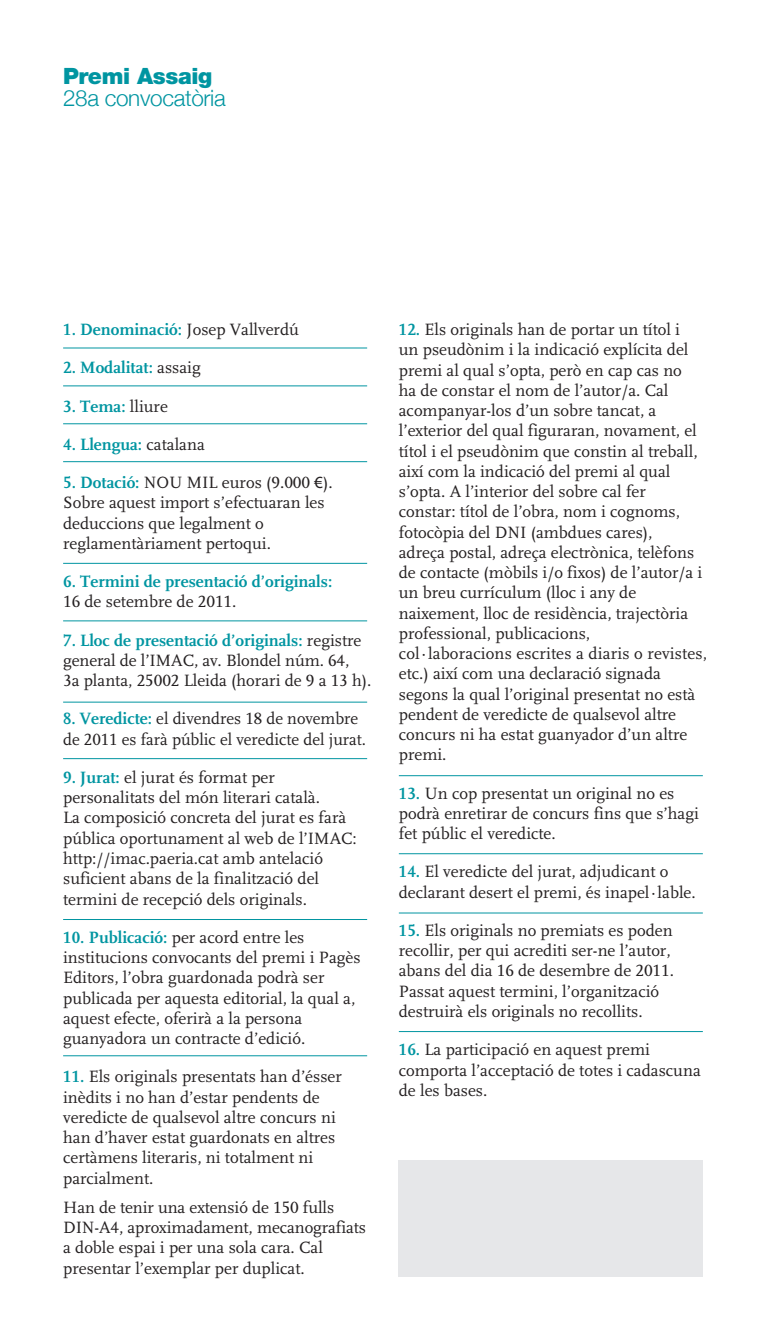
<style>
.page{position:relative;width:766px;height:1340px;background:#fff}
.page>*{position:absolute;margin:0;border:0;box-sizing:border-box;transform-origin:0 0}
.t1{font:300 22.5px "Helvetica Neue";letter-spacing:-.015em;color:#0095a1}
.t2{font:900 22.5px "Helvetica Neue";letter-spacing:-.015em;color:#0095a1}
.t3{font:17.1px/20.2px "FF Scala";color:#231f20}
.t4{font:700 17.1px/20.2px "FF Scala";color:#0095a1}
.s1{font-family:"Scala Caps";font-weight:700;color:#0095a1}
.s2{font-weight:700;color:#0095a1}
.s3{font-family:"Scala Caps"}
.s4{font-weight:400;color:#231f20}
.s5{font-family:"Myriad Pro"}
.s6{font-family:"Scala Caps";font-weight:400;color:#231f20}
</style>
<div class="page">
<hr style="left:63px;top:347px;width:304px;height:1px;background:#0095a1">
<hr style="left:63px;top:385px;width:304px;height:1px;background:#0095a1">
<hr style="left:63px;top:423px;width:304px;height:1px;background:#0095a1">
<hr style="left:63px;top:461px;width:304px;height:1px;background:#0095a1">
<hr style="left:63px;top:563px;width:304px;height:1px;background:#0095a1">
<hr style="left:63px;top:620px;width:304px;height:1px;background:#0095a1">
<hr style="left:63px;top:701px;width:304px;height:1px;background:#0095a1">
<hr style="left:63px;top:758px;width:304px;height:1px;background:#0095a1">
<hr style="left:63px;top:919px;width:304px;height:1px;background:#0095a1">
<hr style="left:63px;top:1055px;width:304px;height:1px;background:#0095a1">
<hr style="left:399px;top:775px;width:303px;height:1px;background:#0095a1">
<hr style="left:399px;top:853px;width:303px;height:1px;background:#0095a1">
<hr style="left:399px;top:912px;width:303px;height:1px;background:#0095a1">
<hr style="left:399px;top:1031px;width:303px;height:1px;background:#0095a1">
<div style="left:399px;top:1160px;width:303px;height:116px;background:#e6e7e9"></div>
<h1 class="t2" style="left:63px;top:62px;width:151px">Premi Assaig</h1>
<h1 class="t1" style="left:63px;top:84px;width:164px">28a convocatòria</h1>
<p class="t3" style="left:63px;top:319px;width:237px"><span class="s1">1</span><span class="s2">. Denominació:</span> Josep Vallverdú</p>
<p class="t4" style="left:63px;top:358px;width:139px"><span class="s3">2</span>. Modalitat: <span class="s4">assaig</span></p>
<p class="t4" style="left:63px;top:396px;width:106px"><span class="s3">3</span>. Tema: <span class="s4">lliure</span></p>
<p class="t4" style="left:63px;top:434px;width:143px"><span class="s3">4</span>. Llengua: <span class="s4">catalana</span></p>
<p class="t3" style="left:63px;top:473px;width:271px"><span class="s1">5</span><span class="s2">. Dotació:</span> NOU MIL euros (<span class="s3">9.000</span> <span class="s5">€</span>).<br>Sobre aquest import s’efectuaran les deduccions que legalment o reglamentàriament pertoqui.</p>
<p class="t4" style="left:63px;top:571px;width:271px"><span class="s3">6</span>. Termini de presentació d’originals:<br><span class="s6">16</span> <span class="s4">de setembre de</span> <span class="s6">2011</span><span class="s4">.</span></p>
<p class="t3" style="left:63px;top:630px;width:310px"><span class="s1">7</span><span class="s2">. Lloc de presentació d’originals:</span> registre general de l’IMAC, av. Blondel núm. <span class="s3">64</span>,<br><span class="s3">3</span>a planta, <span class="s3">25002</span> Lleida (horari de <span class="s3">9</span> a <span class="s3">13</span> h).</p>
<p class="t3" style="left:63px;top:709px;width:304px"><span class="s1">8</span><span class="s2">. Veredicte:</span> el divendres <span class="s3">18</span> de novembre de <span class="s3">2011</span> es farà públic el veredicte del jurat.</p>
<p class="t3" style="left:63px;top:767px;width:295px"><span class="s1">9</span><span class="s2">. Jurat:</span> el jurat és format per personalitats del món literari català.<br>La composició concreta del jurat es farà pública oportunament al web de l’IMAC: http://imac.paeria.cat amb antelació suficient abans de la finalització del termini de recepció dels originals.</p>
<p class="t3" style="left:63px;top:927px;width:299px"><span class="s1">10</span><span class="s2">. Publicació:</span> per acord entre les institucions convocants del premi i Pagès Editors, l’obra guardonada podrà ser publicada per aquesta editorial, la qual a, aquest efecte, oferirà a la persona guanyadora un contracte d’edició.</p>
<p class="t3" style="left:63px;top:1066px;width:280px"><span class="s1">11</span><span class="s2">.</span> Els originals presentats han d’ésser inèdits i no han d’estar pendents de veredicte de qualsevol altre concurs ni han d’haver estat guardonats en altres certàmens literaris, ni totalment ni parcialment.</p>
<p class="t3" style="left:63px;top:1197px;width:304px">Han de tenir una extensió de <span class="s3">150</span> fulls DIN-A<span class="s3">4</span>, aproximadament, mecanografiats a doble espai i per una sola cara. Cal presentar l’exemplar per duplicat.</p>
<p class="t3" style="left:399px;top:319px;width:309px"><span class="s1">12</span><span class="s2">.</span> Els originals han de portar un títol i<br>un pseudònim i la indicació explícita del premi al qual s’opta, però en cap cas no<br>ha de constar el nom de l’autor/a. Cal acompanyar-los d’un sobre tancat, a l’exterior del qual figuraran, novament, el títol i el pseudònim que constin al treball, així com la indicació del premi al qual s’opta. A l’interior del sobre cal fer constar: títol de l’obra, nom i cognoms, fotocòpia del DNI (ambdues cares),<br>adreça postal, adreça electrònica, telèfons de contacte (mòbils i/o fixos) de l’autor/a i un breu currículum (lloc i any de naixement, lloc de residència, trajectòria professional, publicacions, col·laboracions escrites a diaris o revistes, etc.) així com una declaració signada segons la qual l’original presentat no està pendent de veredicte de qualsevol altre concurs ni ha estat guanyador d’un altre premi.</p>
<p class="t3" style="left:399px;top:783px;width:301px"><span class="s1">13</span><span class="s2">.</span> Un cop presentat un original no es podrà enretirar de concurs fins que s’hagi fet públic el veredicte.</p>
<p class="t3" style="left:399px;top:862px;width:298px"><span class="s1">14</span><span class="s2">.</span> El veredicte del jurat, adjudicant o declarant desert el premi, és inapel·lable.</p>
<p class="t3" style="left:399px;top:920px;width:276px"><span class="s1">15</span><span class="s2">.</span> Els originals no premiats es poden recollir, per qui acrediti ser-ne l’autor, abans del dia <span class="s3">16</span> de desembre de <span class="s3">2011</span>.<br>Passat aquest termini, l’organització destruirà els originals no recollits.</p>
<p class="t3" style="left:399px;top:1039px;width:303px"><span class="s1">16</span><span class="s2">.</span> La participació en aquest premi comporta l’acceptació de totes i cadascuna de les bases.</p>
</div>
